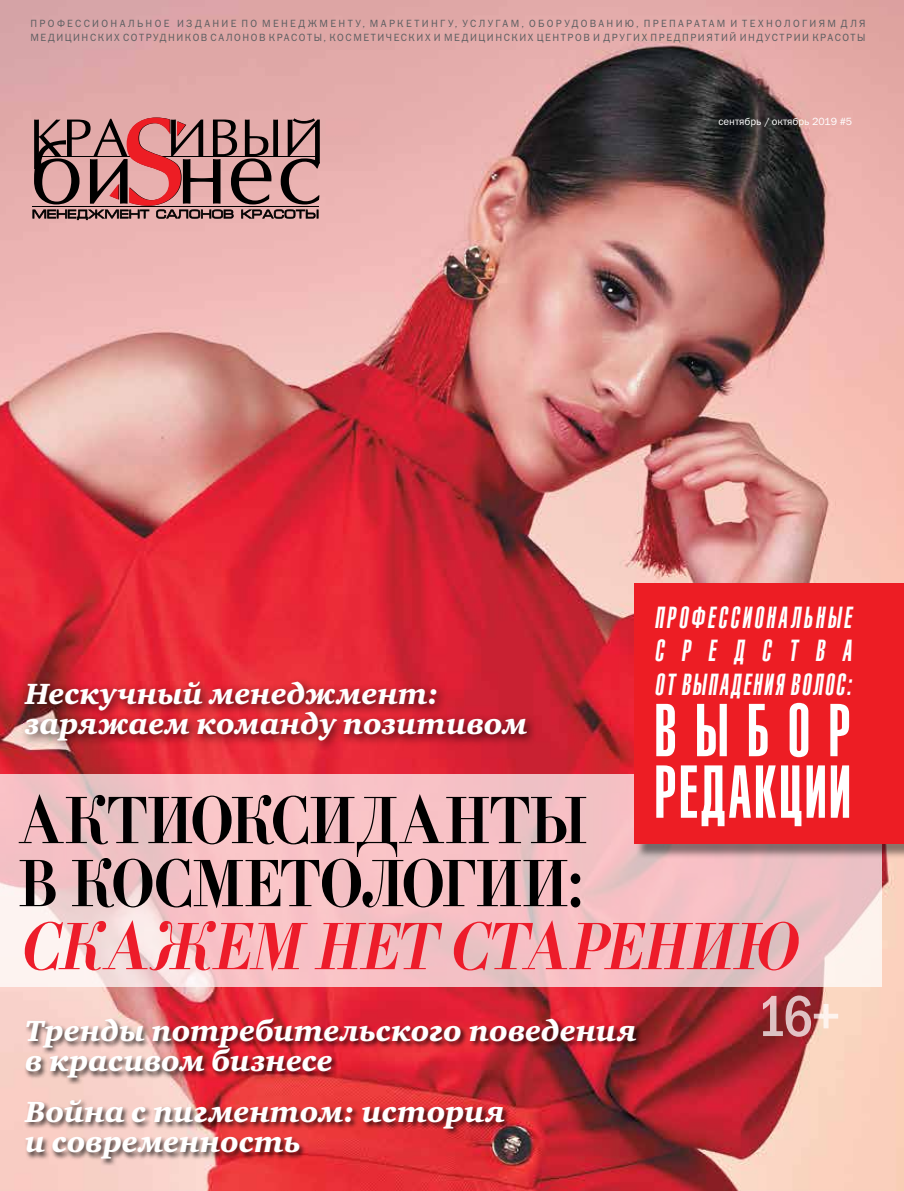
<style>
.page{position:relative;width:904px;height:1191px;background:#fff}
.page>*{position:absolute;margin:0;border:0;box-sizing:border-box;transform-origin:0 0}
.t1{font:73.5px/61.5px "Helios Ultra Compressed";letter-spacing:.045em;color:#fff;scale:.92 1}
.t2{font:66px/63px "Didona C";letter-spacing:.005em;color:#000;scale:.91 1}
.t3{font:italic 66px "Didona C";color:#ed1c2a;scale:.91 1}
.t4{font:italic 30px/30px "Charter Black ITC";letter-spacing:.005em;color:#fff}
.t5{font:30px/33.5px "Helios Ultra Compressed";color:#fff;text-align:justify;scale:.9 1}
.t6{font:10.5px/13.5px "Franklin Gothic Book C";letter-spacing:.17em;color:#5d5e61}
.t7{font:10.5px "Franklin Gothic Book C";color:#fff}
</style>
<div class="page">
<img style="left:0;top:0;width:903px;height:1191px">
<svg style="left:762px;top:995px;width:76px;height:41px;background:#c38180"></svg>
<div style="left:20px;top:676px;width:518px;height:77px;background:#000;opacity:.69"></div>
<div style="left:25px;top:1017px;width:618px;height:68px;background:#000;opacity:.69"></div>
<div style="left:23px;top:1098px;width:489px;height:68px;background:#000;opacity:.69"></div>
<svg style="left:32px;top:118px;width:288px;height:102px;background:#a37171"></svg>
<svg style="left:0;top:774px;width:881px;height:212px;background:#f3c5c9"></svg>
<div style="left:635px;top:585px;width:268px;height:274px;background:#000;opacity:.45"></div>
<div style="left:634px;top:583px;width:269px;height:260px;background:#ed1d24"></div>
<p class="t6" style="left:30px;top:17px;width:836px">ПРОФЕССИОНАЛЬНОЕ ИЗДАНИЕ ПО МЕНЕДЖМЕНТУ, МАРКЕТИНГУ, УСЛУГАМ, ОБОРУДОВАНИЮ, ПРЕПАРАТАМ И ТЕХНОЛОГИЯМ ДЛЯ<br>МЕДИЦИНСКИХ СОТРУДНИКОВ САЛОНОВ КРАСОТЫ, КОСМЕТИЧЕСКИХ И МЕДИЦИНСКИХ ЦЕНТРОВ И ДРУГИХ ПРЕДПРИЯТИЙ ИНДУСТРИИ КРАСОТЫ</p>
<p class="t7" style="left:718px;top:116px;width:135px">сентябрь / октябрь 2019 #5</p>
<h3 class="t5" style="left:654px;top:600px;width:225px">ПРОФЕССИОНАЛЬНЫЕ СРЕДСТВА ОТ ВЫПАДЕНИЯ ВОЛОС:</h3>
<h1 class="t1" style="left:654px;top:697px;width:215px">ВЫБОР<br>РЕДАКЦИИ</h1>
<h3 class="t4" style="left:25px;top:679px;width:503px">Нескучный менеджмент: заряжаем команду позитивом</h3>
<h2 class="t2" style="left:19px;top:790px;width:626px">АКТИОКСИДАНТЫ<br>В КОСМЕТОЛОГИИ:</h2>
<h2 class="t3" style="left:19px;top:911px;width:870px">СКАЖЕМ НЕТ СТАРЕНИЮ</h2>
<h3 class="t4" style="left:25px;top:1016px;width:612px">Тренды потребительского поведения в красивом бизнесе</h3>
<h3 class="t4" style="left:25px;top:1097px;width:481px">Война с пигментом: история и современность</h3>
</div>
